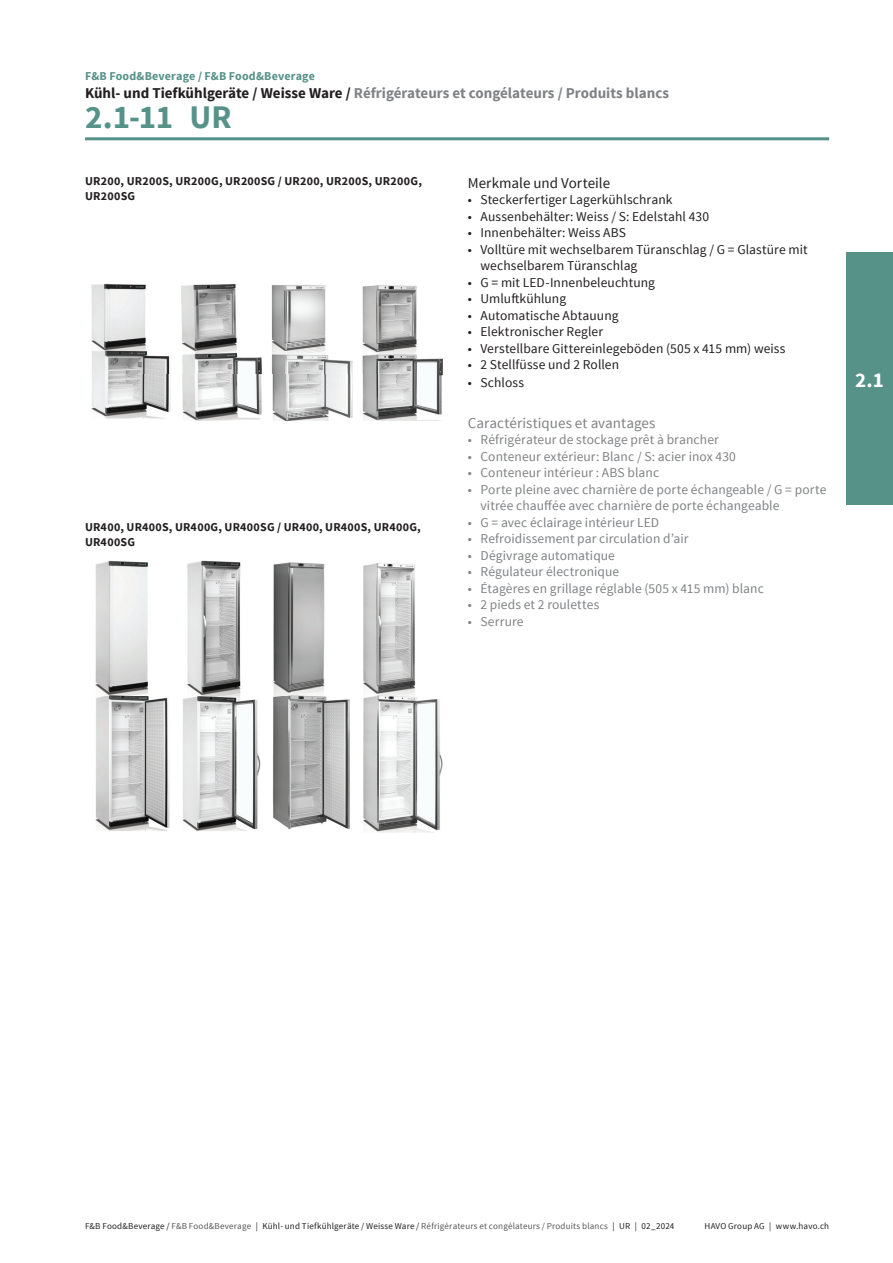
<style>
.page{position:relative;width:893px;height:1263px;background:#fff}
.page>*{position:absolute;margin:0;border:0;box-sizing:border-box;transform-origin:0 0}
.t1{font:700 33px "Source Sans Pro";color:#579289}
.t2{font:700 21px "Source Sans Pro";color:#fff}
.t3{font:700 15px "Source Sans Pro";color:#808285}
.t4{font:15px "Source Sans Pro";letter-spacing:.005em;color:#808285}
.t5{font:15px "Source Sans Pro";color:#231f20}
.t6{font:13.5px/16.5px "Source Sans Pro";letter-spacing:.005em;color:#808285}
.t7{font:13.5px/16.5px "Source Sans Pro";letter-spacing:.005em;color:#231f20}
.t8{font:700 12px/15px "Source Sans Pro";letter-spacing:.02em;color:#231f20}
.t9{font:700 12px "Source Sans Pro";letter-spacing:.015em;color:#579289}
.t10{font:9px "Source Sans Pro";letter-spacing:.02em;color:#231f20}
.s1{color:#231f20}
.s2{color:#57585a}
</style>
<div class="page">
<hr style="left:85px;top:137px;width:744px;height:3px;background:#579289">
<div style="left:846px;top:253px;width:47px;height:252px;background:#579289"></div>
<img style="left:91px;top:284px;width:352px;height:137px">
<img style="left:95px;top:561px;width:348px;height:271px">
<p class="t9" style="left:85px;top:68px;width:231px">F&amp;B Food&amp;Beverage / F&amp;B Food&amp;Beverage</p>
<p class="t3" style="left:85px;top:83px;width:585px"><span class="s1">Kühl- und Tiefkühlgeräte / Weisse Ware /</span> Réfrigérateurs et congélateurs / Produits blancs</p>
<h1 class="t1" style="left:85px;top:96px;width:148px">2.1-11 UR</h1>
<p class="t8" style="left:85px;top:174px;width:338px">UR200, UR200S, UR200G, UR200SG / UR200, UR200S, UR200G,<br>UR200SG</p>
<p class="t8" style="left:85px;top:519px;width:337px">UR400, UR400S, UR400G, UR400SG / UR400, UR400S, UR400G,<br>UR400SG</p>
<p class="t5" style="left:468px;top:173px;width:144px">Merkmale und Vorteile</p>
<p class="t7" style="left:468px;top:192px;width:206px">• Steckerfertiger Lagerkühlschrank</p>
<p class="t7" style="left:468px;top:208px;width:243px">• Aussenbehälter: Weiss / S: Edelstahl 430</p>
<p class="t7" style="left:468px;top:225px;width:160px">• Innenbehälter: Weiss ABS</p>
<p class="t7" style="left:480px;top:241px;width:329px;text-indent:-13px">• Volltüre mit wechselbarem Türanschlag / G = Glastüre mit wechselbarem Türanschlag</p>
<p class="t7" style="left:468px;top:274px;width:189px">• G = mit LED-Innenbeleuchtung</p>
<p class="t7" style="left:468px;top:291px;width:100px">• Umluftkühlung</p>
<p class="t7" style="left:468px;top:307px;width:152px">• Automatische Abtauung</p>
<p class="t7" style="left:468px;top:324px;width:137px">• Elektronischer Regler</p>
<p class="t7" style="left:468px;top:340px;width:319px">• Verstellbare Gittereinlegeböden (505 x 415 mm) weiss</p>
<p class="t7" style="left:468px;top:357px;width:153px">• 2 Stellfüsse und 2 Rollen</p>
<p class="t7" style="left:468px;top:375px;width:58px">• Schloss</p>
<p class="t4" style="left:468px;top:413px;width:189px">Caractéristiques et avantages</p>
<p class="t6" style="left:468px;top:431px;width:253px">• Réfrigérateur de stockage prêt à brancher</p>
<p class="t6" style="left:468px;top:448px;width:270px">• Conteneur extérieur: Blanc / S: acier inox 430</p>
<p class="t6" style="left:468px;top:464px;width:193px">• Conteneur intérieur : ABS blanc</p>
<p class="t6" style="left:480px;top:481px;width:347px;text-indent:-13px">• Porte pleine avec charnière de porte échangeable / G = porte vitrée chauffée avec charnière de porte échangeable</p>
<p class="t6" style="left:468px;top:514px;width:193px">• G = avec éclairage intérieur LED</p>
<p class="t6" style="left:468px;top:530px;width:222px">• Refroidissement par circulation d’air</p>
<p class="t6" style="left:468px;top:547px;width:149px">• Dégivrage automatique</p>
<p class="t6" style="left:468px;top:563px;width:153px">• Régulateur électronique</p>
<p class="t6" style="left:468px;top:580px;width:298px">• Étagères en grillage réglable (505 x 415 mm) blanc</p>
<p class="t6" style="left:468px;top:596px;width:133px">• 2 pieds et 2 roulettes</p>
<p class="t6" style="left:468px;top:613px;width:57px">• Serrure</p>
<h2 class="t2" style="left:855px;top:366px;width:30px">2 . 1</h2>
<p class="t10" style="left:85px;top:1220px;width:591px">F&amp;B Food&amp;Beverage / <span class="s2">F&amp;B Food&amp;Beverage</span> | Kühl- und Tiefkühlgeräte / Weisse Ware / <span class="s2">Réfrigérateurs et congélateurs / Produits blancs</span> | UR | 02_2024</p>
<p class="t10" style="left:704px;top:1220px;width:126px">HAVO Group AG | www.havo.ch</p>
</div>
